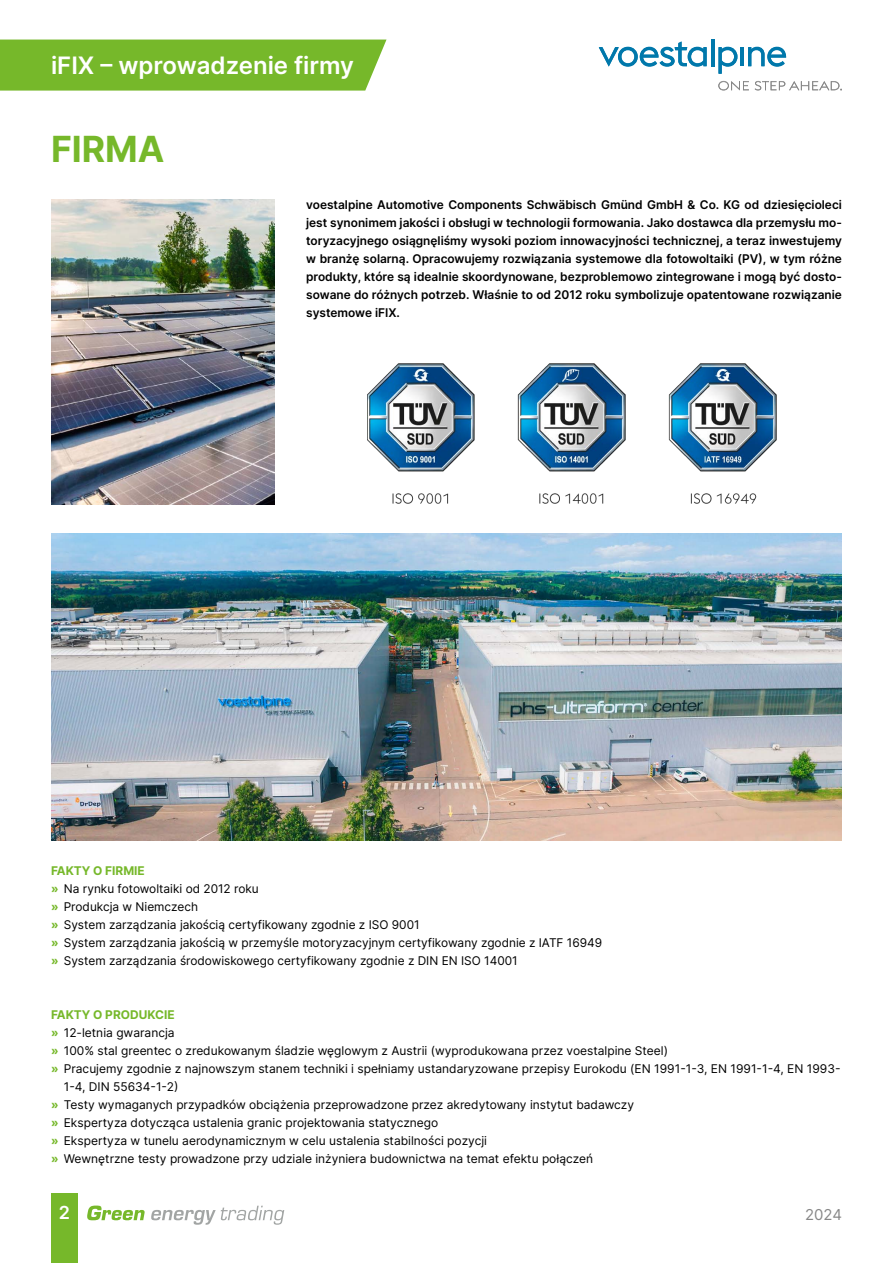
<style>
.page{position:relative;width:893px;height:1263px;background:#fff}
.page>*{position:absolute;margin:0;border:0;box-sizing:border-box;transform-origin:0 0}
.t1{font:700 36px "Inter";color:#76b82a}
.t2{font:600 24px "Inter";color:#fff}
.t3{font:600 18px "Inter";color:#fff}
.t4{font:15px "Inter";color:#878787}
.t5{font:12px/18px "Inter";color:#000}
.t6{font:600 12px/18px "Inter";color:#000;text-align:justify}
.t7{font:700 12px "Inter";color:#76b82a}
.s1{font-weight:700;color:#76b82a}
</style>
<div class="page">
<div style="left:51px;top:1194px;width:27px;height:69px;background:#76b82a"></div>
<svg style="left:87px;top:1205px;width:58px;height:15px"></svg>
<svg style="left:151px;top:1206px;width:133px;height:19px"></svg>
<svg style="left:599px;top:41px;width:108px;height:26px"></svg>
<hr style="left:711px;top:40px;width:3px;height:26px;background:#0078ab">
<svg style="left:718px;top:47px;width:19px;height:27px"></svg>
<hr style="left:740px;top:47px;width:4px;height:19px;background:#0078ab">
<svg style="left:748px;top:47px;width:38px;height:20px"></svg>
<svg style="left:718px;top:81px;width:31px;height:10px"></svg>
<svg style="left:755px;top:81px;width:87px;height:10px"></svg>
<img style="left:51px;top:534px;width:791px;height:306px">
<img style="left:51px;top:200px;width:223px;height:304px">
<img style="left:368px;top:364px;width:408px;height:139px">
<div style="left:0;top:40px;width:387px;height:51px;background:#76b82a"></div>
<h2 class="t2" style="left:51px;top:48px;width:304px">iFIX – wprowadzenie firmy</h2>
<h1 class="t1" style="left:51px;top:123px;width:115px">FIRMA</h1>
<p class="t6" style="left:306px;top:195px;width:537px">voestalpine Automotive Components Schwäbisch Gmünd GmbH &amp; Co. KG od dziesięcioleci jest synonimem jakości i obsługi w technologii formowania. Jako dostawca dla przemysłu mo&shy;toryzacyjnego osiągnęliśmy wysoki poziom innowacyjności technicznej, a teraz inwestujemy w branżę solarną. Opracowujemy rozwiązania systemowe dla fotowoltaiki (PV), w tym różne produkty, które są idealnie skoordynowane, bezproblemowo zintegrowane i mogą być dosto&shy;sowane do różnych potrzeb. Właśnie to od 2012 roku symbolizuje opatentowane rozwiązanie systemowe iFIX.</p>
<p class="t5" style="left:51px;top:861px;width:553px"><span class="s1">FAKTY O FIRMIE<br>»</span> Na rynku fotowoltaiki od 2012 roku<br><span class="s1">»</span> Produkcja w Niemczech<br><span class="s1">»</span> System zarządzania jakością certyfikowany zgodnie z ISO 9001<br><span class="s1">»</span> System zarządzania jakością w przemyśle motoryzacyjnym certyfikowany zgodnie z IATF 16949 <span class="s1">»</span> System zarządzania środowiskowego certyfikowany zgodnie z DIN EN ISO 14001</p>
<p class="t7" style="left:51px;top:1006px;width:125px">FAKTY O PRODUKCIE</p>
<p class="t5" style="left:51px;top:1023px;width:125px"><span class="s1">»</span> 12-letnia gwarancja</p>
<p class="t5" style="left:51px;top:1041px;width:618px"><span class="s1">»</span> 100% stal greentec o zredukowanym śladzie węglowym z Austrii (wyprodukowana przez voestalpine Steel)</p>
<p class="t5" style="left:51px;top:1059px;width:791px"><span class="s1">»</span> Pracujemy zgodnie z najnowszym stanem techniki i spełniamy ustandaryzowane przepisy Eurokodu (EN 1991-1-3, EN 1991-1-4, EN 1993-</p>
<p class="t5" style="left:64px;top:1077px;width:116px">1-4, DIN 55634-1-2)</p>
<p class="t5" style="left:51px;top:1095px;width:585px"><span class="s1">»</span> Testy wymaganych przypadków obciążenia przeprowadzone przez akredytowany instytut badawczy</p>
<p class="t5" style="left:51px;top:1113px;width:389px"><span class="s1">»</span> Ekspertyza dotycząca ustalenia granic projektowania statycznego</p>
<p class="t5" style="left:51px;top:1131px;width:438px"><span class="s1">»</span> Ekspertyza w tunelu aerodynamicznym w celu ustalenia stabilności pozycji</p>
<p class="t5" style="left:51px;top:1149px;width:544px"><span class="s1">»</span> Wewnętrzne testy prowadzone przy udziale inżyniera budownictwa na temat efektu połączeń</p>
<h3 class="t3" style="left:59px;top:1199px;width:13px">2</h3>
<p class="t4" style="left:805px;top:1204px;width:38px">2024</p>
</div>
